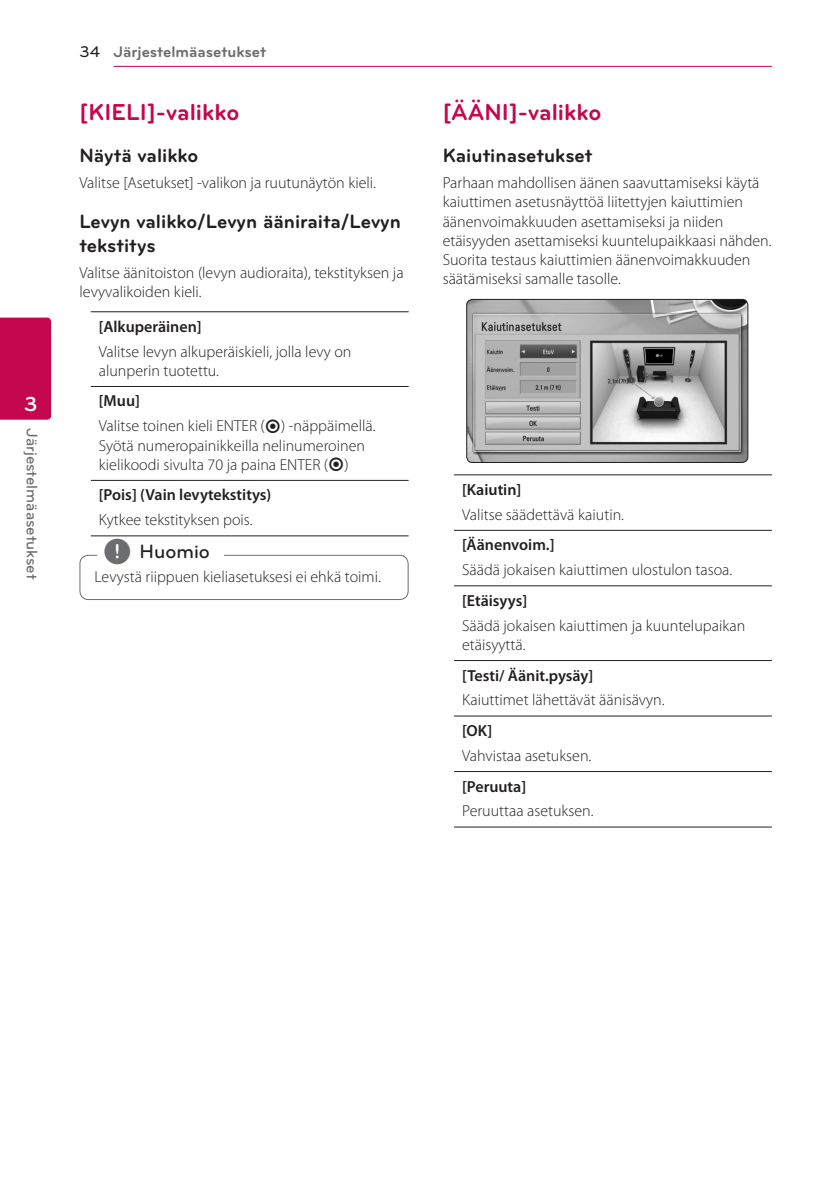
<style>
.page{position:relative;width:840px;height:1191px;background:#fff}
.page>*{position:absolute;margin:0;border:0;box-sizing:border-box;transform-origin:0 0}
.Title_2{font:700 24px "Bryant LG";color:#c50750}
.t1{font:700 21px "Bryant LG";color:#fff}
.Title_3{font:700 20px/24px "Bryant LG";color:#231f20}
.t2{font:500 20px "Bryant LG";color:#231f20}
.Content_text_Light{font:300 16px/19.2px "Myriad Pro";color:#231f20}
.Content_text_SemiBol{font:600 16px "Myriad Pro";color:#231f20}
.t3{font:700 16px "Bryant LG";color:#6c6d70}
.t4{font:500 16px "Bryant LG";color:#6c6d70}
.s1{font-weight:500;color:#231f20}
.s2{font-family:"UPSYS Common";font-weight:400}
.s3{font-family:"UPSYS Common";font-weight:400;font-size:30px;color:#6c6d70}
</style>
<div class="page">
<hr style="left:113px;top:66px;width:658px;height:1px;background:#c50750">
<div style="left:0;top:317px;width:51px;height:103px;background:#c50750"></div>
<hr style="left:91px;top:311px;width:317px;height:1px;background:#231f20">
<hr style="left:91px;top:386px;width:317px;height:1px;background:#231f20">
<hr style="left:91px;top:480px;width:317px;height:1px;background:#231f20">
<hr style="left:91px;top:535px;width:317px;height:1px;background:#231f20">
<div style="left:79px;top:555px;width:329px;height:45px;border:1px solid #6c6d70;border-radius:9px"></div>
<div style="left:97px;top:548px;width:127px;height:19px;background:#fff"></div>
<img style="left:467px;top:299px;width:280px;height:163px">
<div style="left:466px;top:299px;width:282px;height:164px;border:1px solid #231f20;border-radius:6px"></div>
<hr style="left:454px;top:474px;width:317px;height:1px;background:#231f20">
<hr style="left:454px;top:530px;width:317px;height:1px;background:#231f20">
<hr style="left:454px;top:585px;width:317px;height:1px;background:#231f20">
<hr style="left:454px;top:660px;width:317px;height:1px;background:#231f20">
<hr style="left:454px;top:715px;width:317px;height:1px;background:#231f20">
<hr style="left:454px;top:771px;width:317px;height:1px;background:#231f20">
<hr style="left:454px;top:826px;width:317px;height:1px;background:#231f20">
<h2 class="t1" style="left:24px;top:391px;width:15px">3</h2>
<p class="t4" style="left:42px;top:428px;width:153px;rotate:90deg">Järjestelmäasetukset</p>
<p class="t3" style="left:79px;top:42px;width:188px"><span class="s1">34</span> Järjestelmäasetukset</p>
<p class="Title_2" style="left:79px;top:97px;width:161px">[KIELI]-valikko</p>
<p class="Title_3" style="left:79px;top:143px;width:120px">Näytä valikko</p>
<p class="Content_text_Light" style="left:79px;top:173px;width:298px">Valitse [Asetukset] -valikon ja ruutunäytön kieli.</p>
<p class="Title_3" style="left:79px;top:209px;width:323px">Levyn valikko/Levyn ääniraita/Levyn tekstitys</p>
<p class="Content_text_Light" style="left:79px;top:263px;width:325px">Valitse äänitoiston (levyn audioraita), tekstityksen ja levyvalikoiden kieli.</p>
<p class="Content_text_SemiBol" style="left:99px;top:316px;width:104px">[Alkuperäinen]</p>
<p class="Content_text_Light" style="left:99px;top:341px;width:254px">Valitse levyn alkuperäiskieli, jolla levy on alunperin tuotettu.</p>
<p class="Content_text_SemiBol" style="left:99px;top:391px;width:43px">[Muu]</p>
<p class="Content_text_Light" style="left:99px;top:416px;width:278px">Valitse toinen kieli ENTER (<span class="s2">b</span>) -näppäimellä.<br>Syötä numeropainikkeilla nelinumeroinen kielikoodi sivulta 70 ja paina ENTER (<span class="s2">b</span>)</p>
<p class="Content_text_SemiBol" style="left:99px;top:485px;width:174px">[Pois] (Vain levytekstitys)</p>
<p class="Content_text_Light" style="left:99px;top:510px;width:155px">Kytkee tekstityksen pois.</p>
<p class="t2" style="left:103px;top:539px;width:108px"><span class="s3">,</span> Huomio</p>
<p class="Content_text_Light" style="left:95px;top:567px;width:287px">Levystä riippuen kieliasetuksesi ei ehkä toimi.</p>
<p class="Title_2" style="left:442px;top:97px;width:160px">[ÄÄNI]-valikko</p>
<p class="Title_3" style="left:442px;top:143px;width:151px">Kaiutinasetukset</p>
<p class="Content_text_Light" style="left:442px;top:173px;width:330px">Parhaan mahdollisen äänen saavuttamiseksi käytä kaiuttimen asetusnäyttöä liitettyjen kaiuttimien äänenvoimakkuuden asettamiseksi ja niiden etäisyyden asettamiseksi kuuntelupaikkaasi nähden.<br>Suorita testaus kaiuttimien äänenvoimakkuuden säätämiseksi samalle tasolle.</p>
<p class="Content_text_SemiBol" style="left:462px;top:479px;width:61px">[Kaiutin]</p>
<p class="Content_text_Light" style="left:462px;top:504px;width:163px">Valitse säädettävä kaiutin.</p>
<p class="Content_text_SemiBol" style="left:462px;top:535px;width:94px">[Äänenvoim.]</p>
<p class="Content_text_Light" style="left:462px;top:560px;width:271px">Säädä jokaisen kaiuttimen ulostulon tasoa.</p>
<p class="Content_text_SemiBol" style="left:462px;top:590px;width:67px">[Etäisyys]</p>
<p class="Content_text_Light" style="left:462px;top:615px;width:285px">Säädä jokaisen kaiuttimen ja kuuntelupaikan etäisyyttä.</p>
<p class="Content_text_SemiBol" style="left:462px;top:665px;width:133px">[Testi/ Äänit.pysäy]</p>
<p class="Content_text_Light" style="left:462px;top:690px;width:204px">Kaiuttimet lähettävät äänisävyn.</p>
<p class="Content_text_SemiBol" style="left:462px;top:720px;width:32px">[OK]</p>
<p class="Content_text_Light" style="left:462px;top:746px;width:131px">Vahvistaa asetuksen.</p>
<p class="Content_text_SemiBol" style="left:462px;top:776px;width:66px">[Peruuta]</p>
<p class="Content_text_Light" style="left:462px;top:801px;width:133px">Peruuttaa asetuksen.</p>
</div>
